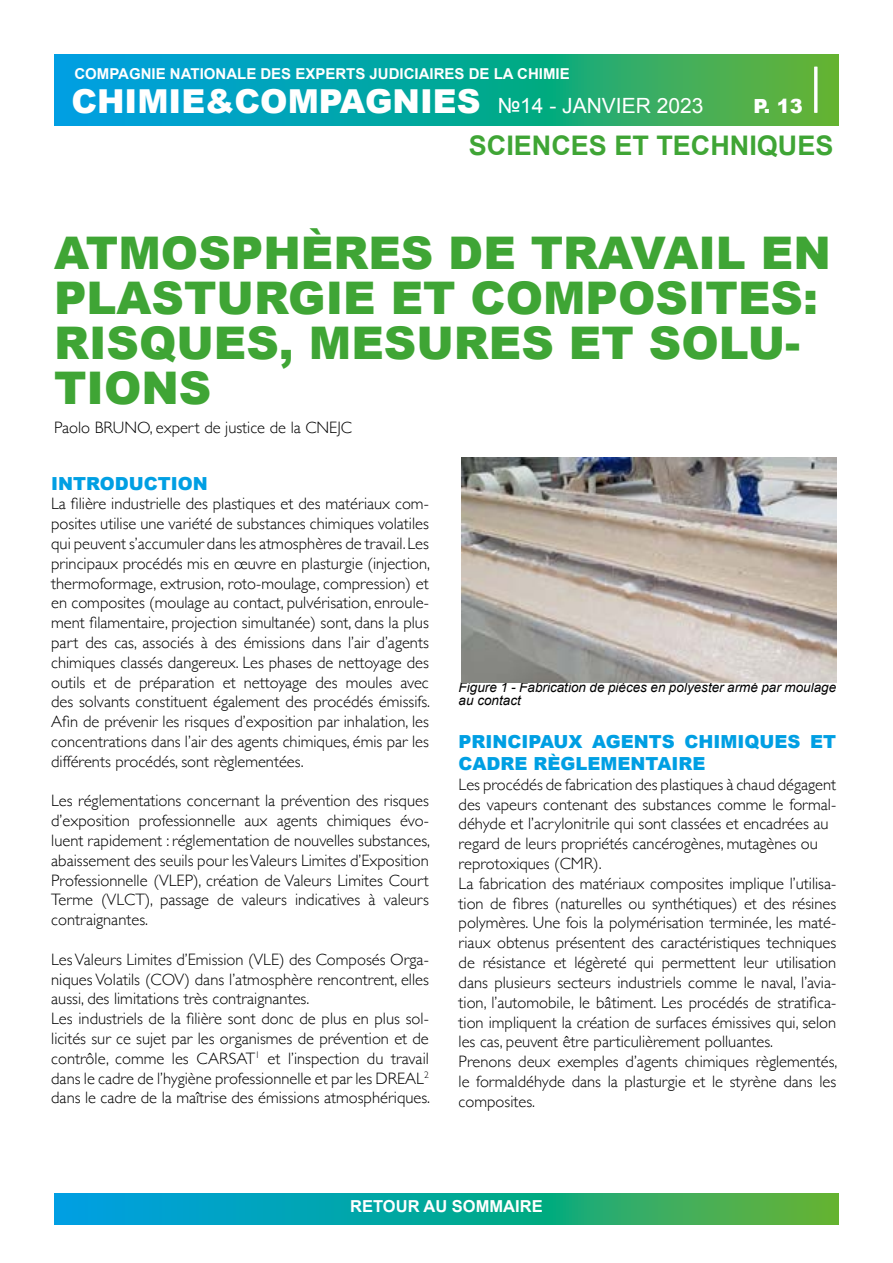
<style>
.page{position:relative;width:893px;height:1263px;background:#fff}
.page>*{position:absolute;margin:0;border:0;box-sizing:border-box;transform-origin:0 0}
.t1{font:900 45px/45px "Arial";color:#3fa535}
.t2{font:900 33px "Arial";color:#fff}
.t3{font:700 27px "Arial";color:#3fa535}
.t4{font:900 19.5px "Arial";color:#fff}
.t5{font:900 18px/21.6px "Arial";color:#009fe3}
.t6{font:300 16.5px/19.8px "Gill Sans";color:#000;text-align:justify}
.t7{font:700 16.5px "Arial";color:#fff}
.t8{font:700 15px "Arial";color:#fff}
.t9{font:italic 13.5px/13.2px "Arial";color:#000}
.s1{font-weight:400;font-size:21px}
</style>
<div class="page">
<svg style="left:54px;top:1193px;width:785px;height:32px;background:#17a892"></svg>
<svg style="left:54px;top:54px;width:785px;height:71px;background:#17a892"></svg>
<hr style="left:814px;top:67px;width:3px;height:46px;background:#fff">
<img style="left:461px;top:457px;width:376px;height:225px">
<p class="t8" style="left:74px;top:63px;width:497px">COMPAGNIE NATIONALE DES EXPERTS JUDICIAIRES DE LA CHIMIE</p>
<h2 class="t2" style="left:71px;top:77px;width:634px">CHIMIE&amp;COMPAGNIES <span class="s1">№14 - JANVIER 2023</span></h2>
<p class="t4" style="left:753px;top:92px;width:51px">P. 13</p>
<h3 class="t3" style="left:469px;top:128px;width:366px">SCIENCES ET TECHNIQUES</h3>
<h1 class="t1" style="left:54px;top:229px;width:778px">ATMOSPHÈRES DE TRAVAIL EN<br>PLASTURGIE ET COMPOSITES:<br>RISQUES, MESURES ET SOLU-<br>TIONS</h1>
<p class="t6" style="left:54px;top:416px;width:299px">Paolo BRUNO, expert de justice de la CNEJC</p>
<p class="t5" style="left:51px;top:472px;width:158px">INTRODUCTION</p>
<p class="t6" style="left:51px;top:493px;width:380px">La filière industrielle des plastiques et des matériaux com&shy;posites utilise une variété de substances chimiques volatiles qui peuvent s’accumuler dans les atmosphères de travail. Les principaux procédés mis en œuvre en plasturgie (injection, thermoformage, extrusion, roto-moulage, compression) et en composites (moulage au contact, pulvérisation, enroule&shy;ment filamentaire, projection simultanée) sont, dans la plus part des cas, associés à des émissions dans l’air d’agents chimiques classés dangereux. Les phases de nettoyage des outils et de préparation et nettoyage des moules avec des solvants constituent également des procédés émissifs.<br>Afin de prévenir les risques d’exposition par inhalation, les concentrations dans l’air des agents chimiques, émis par les différents procédés, sont règlementées.</p>
<p class="t6" style="left:51px;top:790px;width:380px">Les réglementations concernant la prévention des risques d’exposition professionnelle aux agents chimiques évo&shy;luent rapidement : réglementation de nouvelles substances, abaissement des seuils pour les Valeurs Limites d’Exposition Professionnelle (VLEP), création de Valeurs Limites Court Terme (VLCT), passage de valeurs indicatives à valeurs contraignantes.</p>
<p class="t6" style="left:51px;top:949px;width:380px;text-align:left">Les Valeurs Limites d’Emission (VLE) des Composés Orga&shy;niques Volatils (COV) dans l’atmosphère rencontrent, elles aussi, des limitations très contraignantes.<br>Les industriels de la filière sont donc de plus en plus sol&shy;licités sur ce sujet par les organismes de prévention et de contrôle, comme les CARSAT<sup>1</sup> et l’inspection du travail dans le cadre de l’hygiène professionnelle et par les DREAL<sup>2 </sup>dans le cadre de la maîtrise des émissions atmosphériques.</p>
<p class="t9" style="left:459px;top:681px;width:379px">Figure 1 - Fabrication de pièces en polyester armé par moulage au contact</p>
<p class="t5" style="left:459px;top:731px;width:379px">PRINCIPAUX AGENTS CHIMIQUES ET<br>CADRE RÈGLEMENTAIRE</p>
<p class="t6" style="left:459px;top:774px;width:380px;text-align:left">Les procédés de fabrication des plastiques à chaud dégagent des vapeurs contenant des substances comme le formal&shy;déhyde et l’acrylonitrile qui sont classées et encadrées au regard de leurs propriétés cancérogènes, mutagènes ou reprotoxiques (CMR).<br>La fabrication des matériaux composites implique l’utilisa&shy;tion de fibres (naturelles ou synthétiques) et des résines polymères. Une fois la polymérisation terminée, les maté&shy;riaux obtenus présentent des caractéristiques techniques de résistance et légèreté qui permettent leur utilisation dans plusieurs secteurs industriels comme le naval, l’avia&shy;tion, l’automobile, le bâtiment. Les procédés de stratifica&shy;tion impliquent la création de surfaces émissives qui, selon les cas, peuvent être particulièrement polluantes.<br>Prenons deux exemples d’agents chimiques règlementés, le formaldéhyde dans la plasturgie et le styrène dans les composites.</p>
<p class="t7" style="left:350px;top:1195px;width:194px">RETOUR AU SOMMAIRE</p>
</div>
